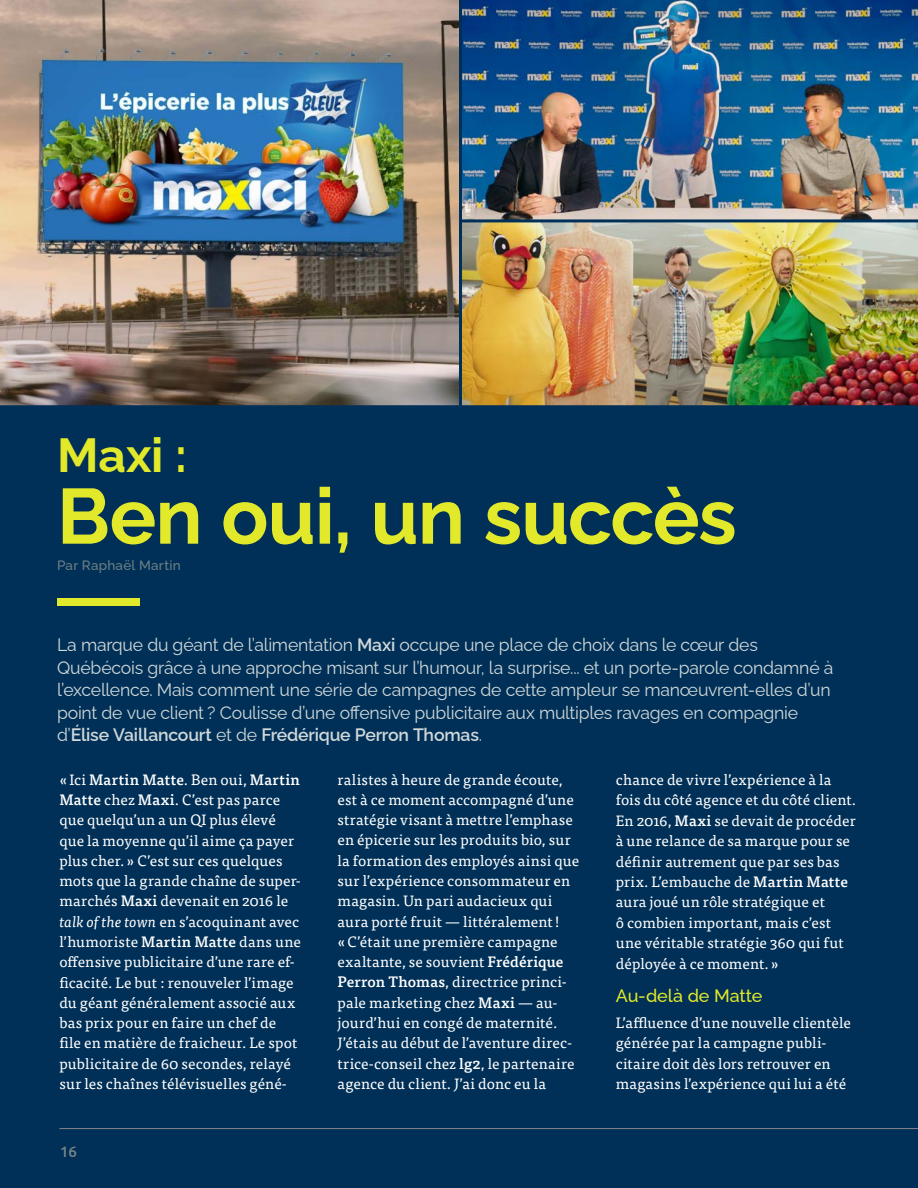
<style>
.page{position:relative;width:918px;height:1188px;background:#003057}
.page>*{position:absolute;margin:0;border:0;box-sizing:border-box;transform-origin:0 0}
.t1{font:700 78px "Raleway";letter-spacing:-.01em;color:#e2e92b}
.t2{font:700 48px "Raleway";color:#e2e92b}
.t3{font:18px/22.5px "Raleway";letter-spacing:-.015em;color:#d0d8d9}
.t4{font:500 18px "Raleway";letter-spacing:-.005em;color:#e2e92b}
.t5{font:15px/20.2px "Tisa OT";letter-spacing:.01em;color:#fff}
.t6{font:15px "Ubuntu";color:#6d8084}
.t7{font:500 13.5px "Raleway";letter-spacing:.02em;color:#6d8084}
.s1{font-weight:600}
.s2{font-weight:500}
.s3{font-style:italic}
</style>
<div class="page">
<div style="left:57px;top:598px;width:83px;height:8px;background:#e2e92b"></div>
<img style="left:464px;top:224px;width:454px;height:182px">
<img style="left:464px;top:0;width:454px;height:224px">
<hr style="left:59px;top:1128px;width:859px;height:1px;background:#88818a">
<img style="left:0;top:0;width:464px;height:406px">
<h2 class="t2" style="left:57px;top:416px;width:131px">Maxi :</h2>
<h1 class="t1" style="left:57px;top:454px;width:681px">Ben oui, un succès</h1>
<p class="t7" style="left:57px;top:554px;width:125px">Par Raphaël Martin</p>
<p class="t3" style="left:57px;top:632px;width:778px">La marque du géant de l’alimentation <span class="s1">Maxi</span> occupe une place de choix dans le cœur des Québécois grâce à une approche misant sur l’humour, la surprise... et un porte-parole condamné à l’excellence. Mais comment une série de campagnes de cette ampleur se manœuvrent-elles d’un point de vue client ? Coulisse d’une offensive publicitaire aux multiples ravages en compagnie d’<span class="s1">Élise Vaillancourt</span> et de <span class="s1">Frédérique Perron Thomas</span>.</p>
<p class="t5" style="left:59px;top:770px;width:243px">«Ici <span class="s2">Martin Matte</span>. Ben oui, <span class="s2">Martin Matte</span> chez <span class="s2">Maxi</span>. C’est pas parce que quelqu’un a un QI plus élevé que la moyenne qu’il aime ça payer plus cher.» C’est sur ces quelques mots que la grande chaîne de super&shy;marchés <span class="s2">Maxi</span> devenait en 2016 le <span class="s3">talk of the town</span> en s’acoquinant avec l’humoriste <span class="s2">Martin Matte</span> dans une offensive publicitaire d’une rare ef&shy;ficacité. Le but : renouveler l’image du géant généralement associé aux bas prix pour en faire un chef de file en matière de fraicheur. Le spot publicitaire de 60 secondes, relayé sur les chaînes télévisuelles géné-</p>
<p class="t5" style="left:338px;top:769px;width:243px">ralistes à heure de grande écoute, est à ce moment accompagné d’une stratégie visant à mettre l’emphase en épicerie sur les produits bio, sur la formation des employés ainsi que sur l’expérience consommateur en magasin. Un pari audacieux qui aura porté fruit — littéralement! «C’était une première campagne exaltante, se souvient <span class="s2">Frédérique Perron Thomas</span>, directrice princi&shy;pale marketing chez <span class="s2">Maxi</span> — au&shy;jourd’hui en congé de maternité.<br>J’étais au début de l’aventure direc&shy;trice-conseil chez <span class="s2">lg2</span>, le partenaire agence du client. J’ai donc eu la</p>
<p class="t5" style="left:616px;top:769px;width:242px">chance de vivre l’expérience à la fois du côté agence et du côté client.<br>En 2016, <span class="s2">Maxi</span> se devait de procéder à une relance de sa marque pour se définir autrement que par ses bas prix. L’embauche de <span class="s2">Martin Matte </span>aura joué un rôle stratégique et<br>ô combien important, mais c’est une véritable stratégie 360 qui fut déployée à ce moment.»</p>
<p class="t4" style="left:616px;top:981px;width:148px">Au-delà de Matte</p>
<p class="t5" style="left:616px;top:1012px;width:237px">L’affluence d’une nouvelle clientèle générée par la campagne publi&shy;citaire doit dès lors retrouver en magasins l’expérience qui lui a été</p>
<p class="t6" style="left:60px;top:1142px;width:18px">16</p>
</div>
